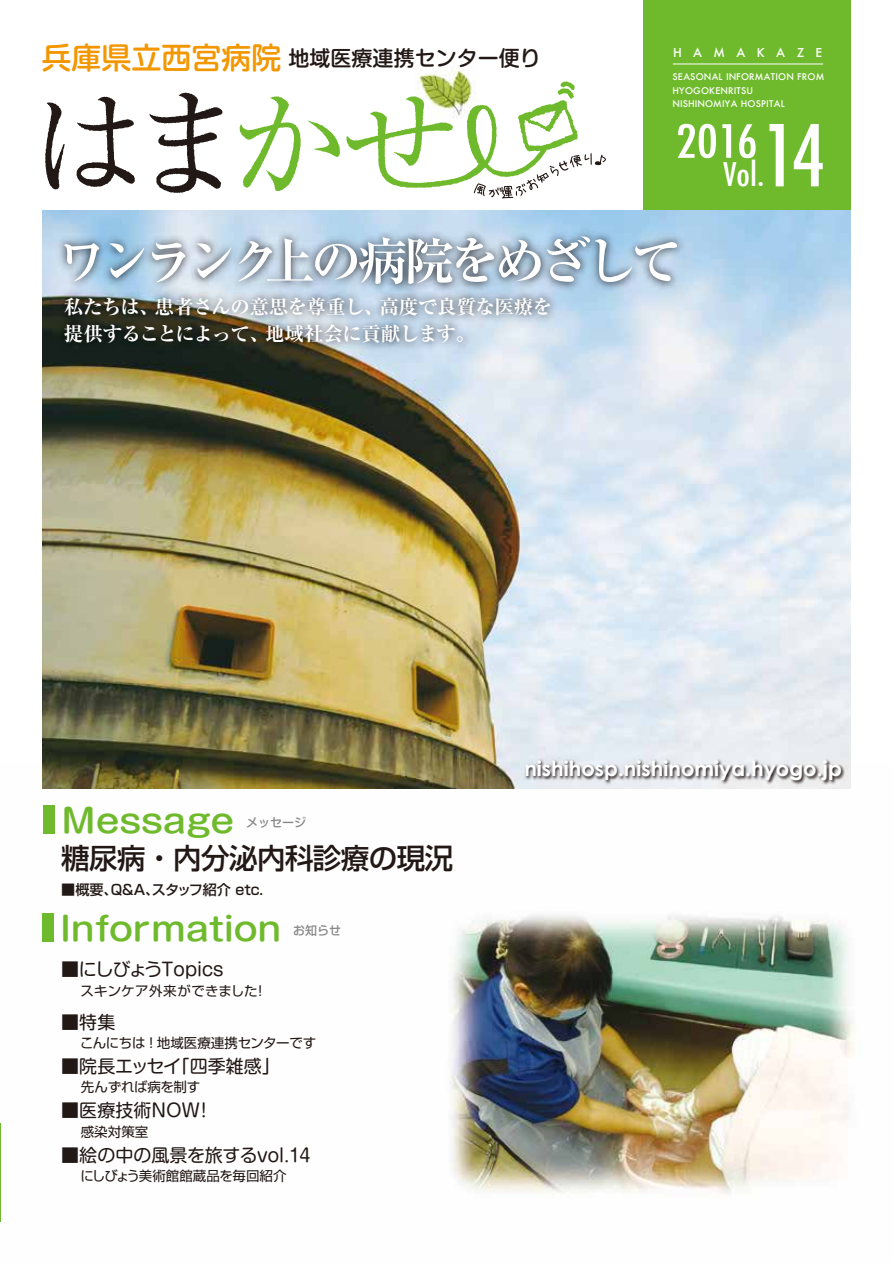
<style>
.page{position:relative;width:893px;height:1263px;background:#fff}
.page>*{position:absolute;margin:0;border:0;box-sizing:border-box;transform-origin:0 0}
.t1{font:500 condensed 82.8px "Futura";color:#fff}
.t2{font:700 51px "Ryumin Pro";letter-spacing:-.11em;color:#fff}
.t3{font:500 condensed 44.55px "Futura";color:#fff;scale:1.14 1}
.t4{font:500 32.1px "Shin M Go Pro";letter-spacing:-.02em;color:#6fba2c;scale:1.15 1}
.t5{font:500 32.1px "Shin M Go Pro";color:#6fba2c;scale:1.15 1}
.t6{font:500 condensed 31.8px "Futura";color:#fff;scale:1.1 1}
.t7{font:500 28.5px "Shin Go Pro";letter-spacing:-.02em;color:#221815}
.t8{font:700 21px "Century Gothic";color:#fff}
.t9{font:500 21px "Shin M Go Pro";color:#221815}
.t10{font:700 expanded 19.5px/27.8px "Ryumin Pro";letter-spacing:-.025em;color:#fff}
.t11{font:18px "Shin M Go Pro";color:#221815}
.t12{font:500 14.1px "Shin Go Pro";letter-spacing:-.015em;color:#221815}
.t13{font:13.5px "Shin Go Pro";color:#221815}
.t14{font:13.5px "Shin Go Pro";letter-spacing:-.02em;color:#221815}
.t15{font:13.5px "Shin Go Pro";letter-spacing:.02em;color:#221815}
.t16{font:500 12px "Futura";letter-spacing:.95em;color:#fff}
.t17{font:500 12px "Shin M Go Pro";color:#898989}
.t18{font:500 12px "Shin Go Pro";color:#898989}
.t19{font:500 9px/13.5px "Futura";letter-spacing:.02em;color:#fff}
.s1{font-size:30px;color:#f39700}
</style>
<div class="page">
<img style="left:0;top:765px;width:855px;height:457px">
<div style="left:643px;top:0;width:207px;height:211px;background:#6fba2c"></div>
<hr style="left:673px;top:64px;width:150px;height:1px;background:#fff">
<div style="left:43px;top:805px;width:12px;height:29px;background:#6fba2c"></div>
<img style="left:417px;top:66px;width:53px;height:15px">
<svg style="left:45px;top:97px;width:90px;height:92px"></svg>
<svg style="left:149px;top:93px;width:74px;height:100px"></svg>
<svg style="left:239px;top:96px;width:101px;height:95px"></svg>
<svg style="left:346px;top:81px;width:260px;height:117px"></svg>
<div style="left:42px;top:913px;width:12px;height:29px;background:#6fba2c"></div>
<img style="left:43px;top:210px;width:807px;height:579px">
<img style="left:46px;top:222px;width:645px;height:85px">
<img style="left:51px;top:284px;width:514px;height:103px">
<img style="left:522px;top:756px;width:325px;height:32px">
<h3 class="t9" style="left:42px;top:41px;width:500px"><span class="s1">兵庫県立西宮病院</span>地域医療連携センター便り</h3>
<h3 class="t16" style="left:673px;top:45px;width:151px">HAMAKAZE</h3>
<p class="t19" style="left:672px;top:70px;width:153px">SEASONAL INFORMATION FROM<br>HYOGOKENRITSU<br>NISHINOMIYA HOSPITAL</p>
<h3 class="t3" style="left:676px;top:113px;width:74px">2016</h3>
<h3 class="t6" style="left:724px;top:154px;width:38px">Vol.</h3>
<h1 class="t1" style="left:762px;top:103px;width:65px">14</h1>
<h2 class="t2" style="left:56px;top:221px;width:627px">ワンランク上の病院をめざして</h2>
<h3 class="t10" style="left:64px;top:291px;width:490px">私たちは、患者さんの意思を尊重し、高度で良質な医療を提供することによって、地域社会に貢献します。</h3>
<h3 class="t5" style="left:61px;top:794px;width:152px">Message</h3>
<h3 class="t17" style="left:246px;top:813px;width:61px">メッセージ</h3>
<h3 class="t7" style="left:61px;top:835px;width:393px">糖尿病・内分泌内科診療の現況</h3>
<h3 class="t12" style="left:61px;top:878px;width:203px">■概要、Q&amp;A、スタッフ紹介 etc.</h3>
<h3 class="t4" style="left:60px;top:902px;width:195px">Information</h3>
<h3 class="t18" style="left:293px;top:920px;width:49px">お知らせ</h3>
<h3 class="t11" style="left:61px;top:955px;width:164px">■にしびょうTopics</h3>
<h3 class="t15" style="left:80px;top:979px;width:188px">スキンケア外来ができました！</h3>
<h3 class="t11" style="left:61px;top:1007px;width:55px">■特集</h3>
<h3 class="t14" style="left:80px;top:1032px;width:238px">こんにちは！地域医療連携センターです</h3>
<h3 class="t11" style="left:61px;top:1052px;width:220px">■院長エッセイ「四季雑感」</h3>
<h3 class="t13" style="left:81px;top:1076px;width:121px">先んずれば病を制す</h3>
<h3 class="t11" style="left:61px;top:1096px;width:153px">■医療技術NOW！</h3>
<h3 class="t13" style="left:81px;top:1120px;width:69px">感染対策室</h3>
<h3 class="t11" style="left:61px;top:1140px;width:251px">■絵の中の風景を旅するvol.14</h3>
<h3 class="t13" style="left:80px;top:1165px;width:208px">にしびょう美術館館蔵品を毎回紹介</h3>
<h3 class="t8" style="left:524px;top:753px;width:319px">nishihosp.nishinomiya.hyogo.jp</h3>
</div>
